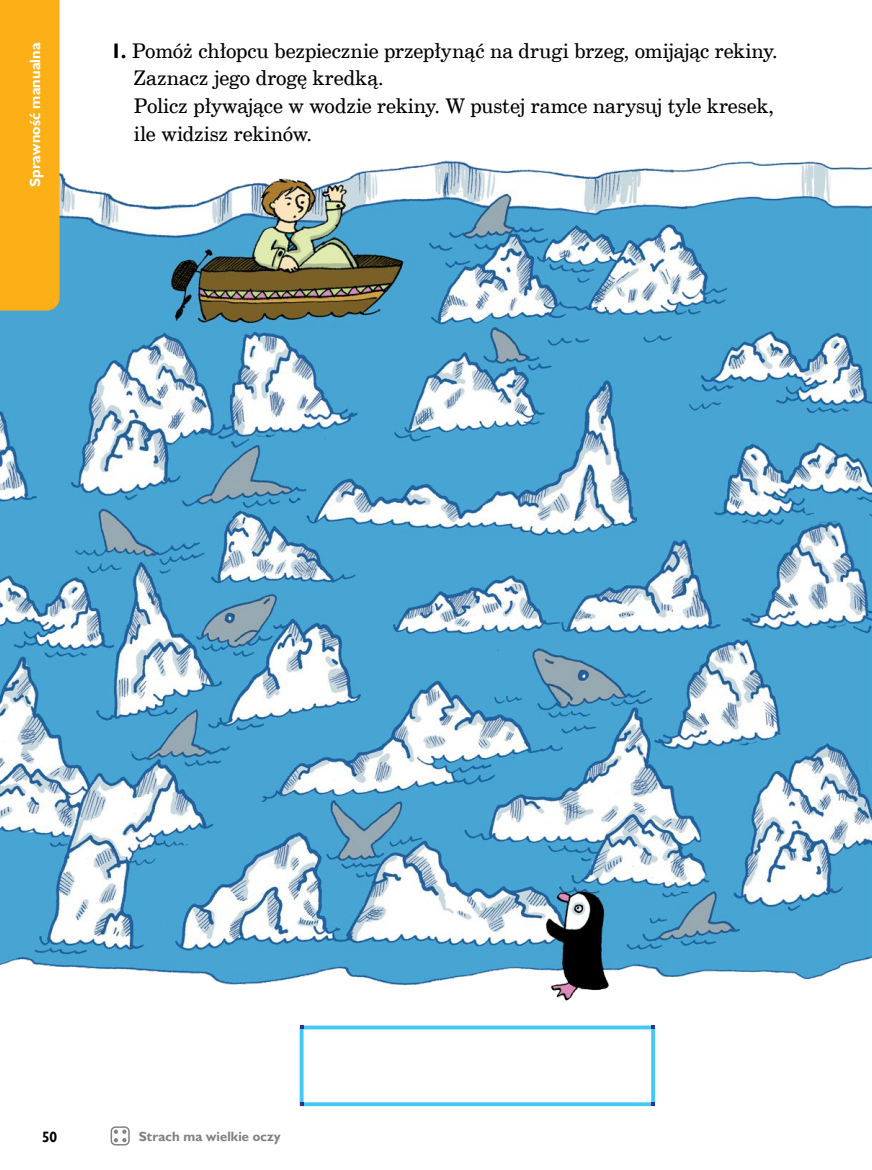
<style>
.page{position:relative;width:872px;height:1170px;background:#fff}
.page>*{position:absolute;margin:0;border:0;box-sizing:border-box;transform-origin:0 0}
.t1{font:20.25px/27.8px "Cent Schbook EU";letter-spacing:-.005em;color:#000}
.t2{font:700 15px "Humanst 521 EU";letter-spacing:.01em;color:#fff}
.t3{font:700 15px "Humanst 521 Cn EU";color:#000}
.t4{font:700 13.5px "Humanst 521 EU";letter-spacing:.01em;color:#808285}
.s1{font-family:"Humanst 521 EU";font-weight:700;font-size:21px}
</style>
<div class="page">
<img style="left:0;top:160px;width:872px;height:930px">
<div style="left:0;top:0;width:60px;height:310px;background:#fcaf17"></div>
<div style="left:111px;top:1126px;width:19px;height:19px;border:2px solid #808285;border-radius:4px"></div>
<svg style="left:114px;top:1129px;width:12px;height:13px"></svg>
<svg style="left:300px;top:1025px;width:355px;height:81px"></svg>
<p class="t2" style="left:26px;top:187px;width:146px;rotate:-90deg">Sprawność manualna</p>
<p class="t1" style="left:134px;top:37px;width:645px;text-indent:-23px"><span class="s1">1.</span> Pomóż chłopcu bezpiecznie przepłynąć na drugi brzeg, omijając rekiny.<br>Zaznacz jego drogę kredką.<br>Policz pływające w wodzie rekiny. W pustej ramce narysuj tyle kresek, ile widzisz rekinów.</p>
<p class="t3" style="left:43px;top:1127px;width:16px">50</p>
<p class="t4" style="left:139px;top:1128px;width:143px">Strach ma wielkie oczy</p>
</div>
